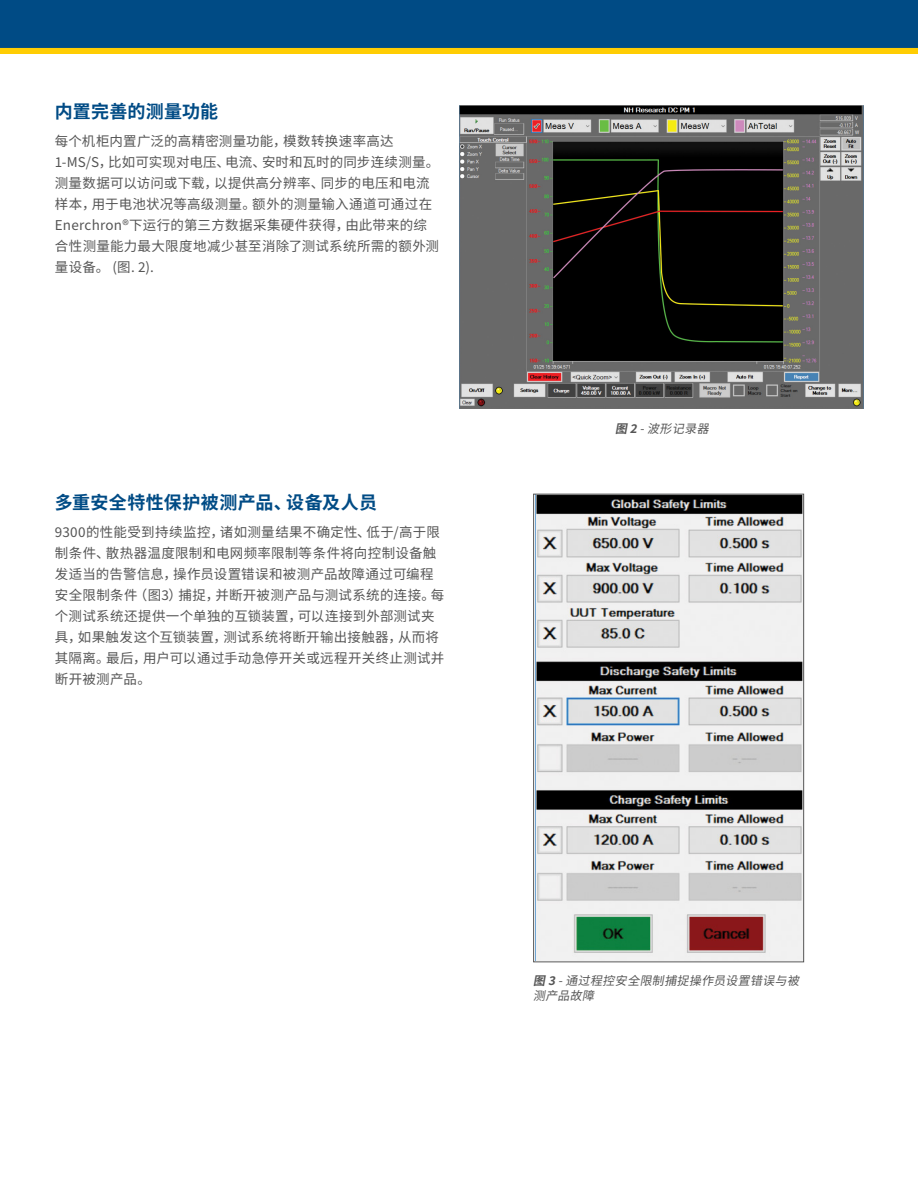
<style>
.page{position:relative;width:918px;height:1188px;background:#fff}
.page>*{position:absolute;margin:0;border:0;box-sizing:border-box;transform-origin:0 0}
.t1{font:700 18px "Noto Sans SC";letter-spacing:.015em;color:#004b85}
.Body_Copy{font:13.5px/21px "Noto Sans SC";letter-spacing:.02em;color:#555}
.Caption_-_Descriptio{font:italic 12px/14.4px "Noto Sans SC";color:#555}
.s1{font-weight:700}
</style>
<div class="page">
<img style="left:460px;top:105px;width:404px;height:303px">
<img style="left:535px;top:496px;width:267px;height:464px">
<div style="left:533px;top:494px;width:271px;height:468px;border:1px solid #555"></div>
<div style="left:0;top:0;width:918px;height:50px;background:#004b85"></div>
<div style="left:0;top:48px;width:918px;height:6px;background:#ffcd03"></div>
<p class="t1" style="left:55px;top:101px;width:165px">内置完善的测量功能</p>
<p class="Body_Copy" style="left:55px;top:131px;width:386px">每个机柜内置广泛的高精密测量功能，模数转换速率高达<br>1-MS/S，比如可实现对电压、电流、安时和瓦时的同步连续测量。测量数据可以访问或下载，以提供高分辨率、同步的电压和电流样本，用于电池状况等高级测量。额外的测量输入通道可通过在<br>Enerchron®下运行的第三方数据采集硬件获得，由此带来的综合性测量能力最大限度地减少甚至消除了测试系统所需的额外测量设备。 (图. 2).</p>
<p class="t1" style="left:55px;top:493px;width:324px">多重安全特性保护被测产品、设备及人员</p>
<p class="Body_Copy" style="left:55px;top:522px;width:391px">9300的性能受到持续监控，诸如测量结果不确定性、低于/高于限制条件、散热器温度限制和电网频率限制等条件将向控制设备触发适当的告警信息，操作员设置错误和被测产品故障通过可编程安全限制条件（图3）捕捉，并断开被测产品与测试系统的连接。每个测试系统还提供一个单独的互锁装置，可以连接到外部测试夹具，如果触发这个互锁装置，测试系统将断开输出接触器，从而将其隔离。最后，用户可以通过手动急停开关或远程开关终止测试并断开被测产品。</p>
<p class="Caption_-_Descriptio" style="left:615px;top:422px;width:101px"><span class="s1">图 2</span>-波形记录器</p>
<p class="Caption_-_Descriptio" style="left:533px;top:974px;width:273px"><span class="s1">图 3</span>-通过程控安全限制捕捉操作员设置错误与被测产品故障</p>
</div>
